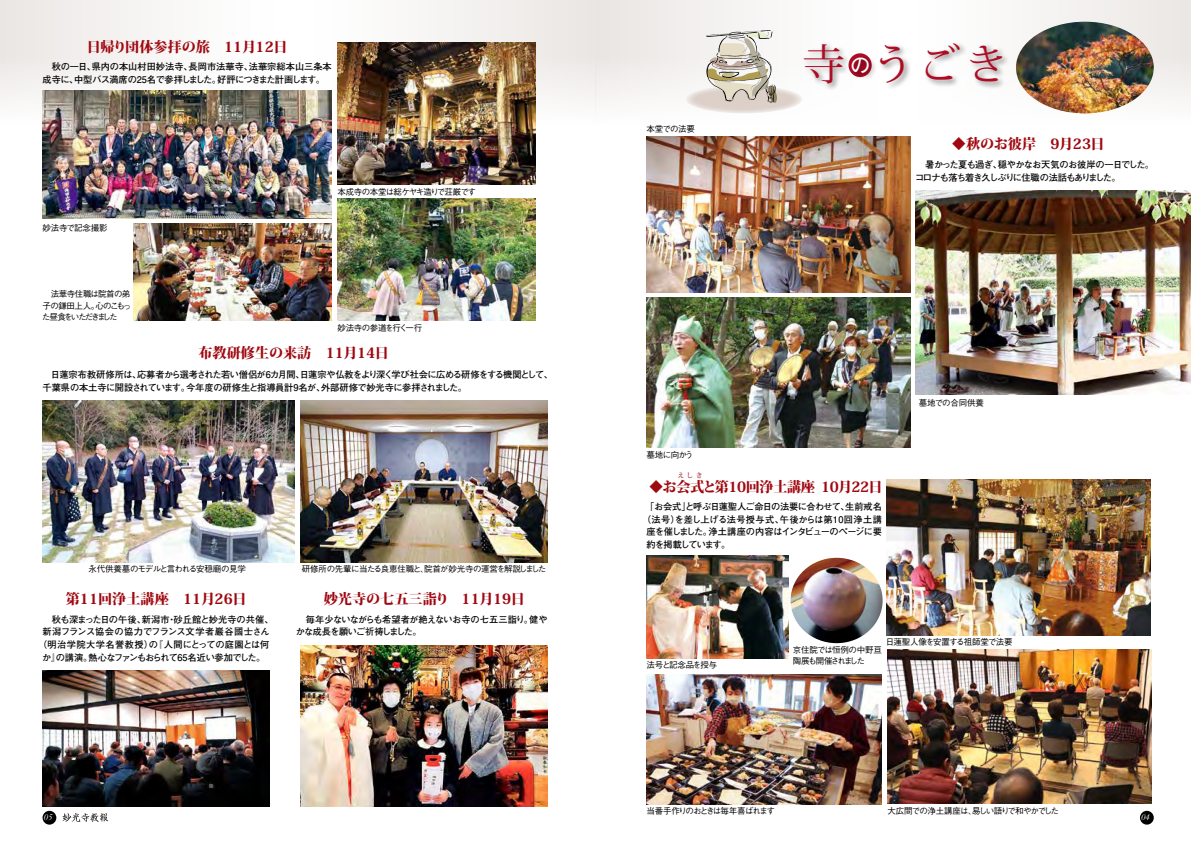
<style>
.page{position:relative;width:1191px;height:842px;background:#fff}
.page>*{position:absolute;margin:0;border:0;box-sizing:border-box;transform-origin:0 0}
.t1{font:42.5px "Koz Min Pro";color:#ae0c25}
.t2{font:800 14.2px "Koz Min Pro";letter-spacing:-.01em;color:#9f0810}
.t3{font:800 14.2px "Koz Min Pro";letter-spacing:-.03em;color:#9f0810}
.t4{font:700 9.2px "Futo Go B101 Pro";letter-spacing:-.045em;color:#000}
.t5{font:700 9.2px/12.8px "Futo Go B101 Pro";letter-spacing:-.085em;color:#000}
.t6{font:700 9.2px/12.8px "Futo Go B101 Pro";letter-spacing:-.065em;color:#000}
.t7{font:700 9.2px "Futo Go B101 Pro";color:#000}
.t8{font:700 9.2px "Futo Go B101 Pro";letter-spacing:-.08em;color:#000}
.t9{font:700 9.2px "Futo Go B101 Pro";letter-spacing:.045em;color:#000}
.t10{font:700 9.2px "Futo Go B101 Pro";letter-spacing:-.005em;color:#000}
.t11{font:700 9.2px "Futo Go B101 Pro";letter-spacing:-.07em;color:#000}
.t12{font:700 9.2px/12.8px "Futo Go B101 Pro";letter-spacing:-.125em;color:#000}
.t13{font:700 9.2px "Futo Go B101 Pro";letter-spacing:-.025em;color:#000}
.t14{font:700 9.2px "Futo Go B101 Pro";letter-spacing:-.01em;color:#000}
.t15{font:700 9.2px "Futo Go B101 Pro";letter-spacing:.015em;color:#000}
.t16{font:700 9.2px "Futo Go B101 Pro";letter-spacing:-.13em;color:#000}
.t17{font:700 9.2px "Futo Go B101 Pro";letter-spacing:.04em;color:#000}
.t18{font:italic 9.2px "Garamond";color:#fff}
.t19{font:500 8.5px/11.3px "Gothic BBB Pro";letter-spacing:-.075em;color:#000}
.t20{font:500 8.5px "Gothic BBB Pro";letter-spacing:-.05em;color:#000}
.t21{font:500 8.5px "Gothic BBB Pro";letter-spacing:-.095em;color:#000}
.t22{font:500 8.5px/11.3px "Gothic BBB Pro";letter-spacing:-.165em;color:#000}
.t23{font:500 8.5px "Gothic BBB Pro";letter-spacing:-.105em;color:#000}
.t24{font:500 8.5px "Gothic BBB Pro";letter-spacing:-.02em;color:#000}
.t25{font:500 8.5px "Gothic BBB Pro";letter-spacing:-.03em;color:#000}
.t26{font:800 7.1px "Koz Min Pro";color:#9f0810}
</style>
<div class="page">
<svg style="left:595px;top:0;width:596px;height:114px"></svg>
<svg style="left:0;top:0;width:595px;height:124px"></svg>
<img style="left:646px;top:556px;width:142px;height:102px">
<img style="left:790px;top:558px;width:92px;height:85px">
<img style="left:646px;top:675px;width:236px;height:129px">
<div style="left:802px;top:42px;width:49px;height:49px;background:#000;opacity:.5"></div>
<svg style="left:848px;top:53px;width:23px;height:24px"></svg>
<div style="left:849px;top:55px;width:28px;height:26px;background:#000;opacity:.5"></div>
<div style="left:878px;top:41px;width:132px;height:50px;background:#000;opacity:.5"></div>
<img style="left:646px;top:298px;width:264px;height:150px">
<img style="left:916px;top:191px;width:275px;height:204px">
<img style="left:300px;top:400px;width:247px;height:162px">
<img style="left:646px;top:136px;width:264px;height:156px">
<img style="left:886px;top:479px;width:264px;height:156px">
<img style="left:43px;top:91px;width:289px;height:127px">
<img style="left:337px;top:43px;width:199px;height:141px">
<img style="left:133px;top:224px;width:199px;height:96px">
<img style="left:887px;top:649px;width:264px;height:155px">
<img style="left:337px;top:198px;width:199px;height:122px">
<img style="left:43px;top:400px;width:252px;height:162px">
<img style="left:300px;top:645px;width:247px;height:162px">
<img style="left:43px;top:670px;width:226px;height:137px">
<img style="left:1016px;top:22px;width:137px;height:91px">
<svg style="left:685px;top:85px;width:117px;height:28px"></svg>
<svg style="left:706px;top:30px;width:71px;height:73px"></svg>
<div style="left:43px;top:811px;width:13px;height:14px;background:#000;border-radius:50%"></div>
<svg style="left:62px;top:813px;width:46px;height:9px"></svg>
<div style="left:1140px;top:811px;width:13px;height:14px;background:#000;border-radius:50%"></div>
<h2 class="t2" style="left:87px;top:36px;width:202px">日帰り団体参拝の旅　11月12日</h2>
<p class="t7" style="left:249px;top:60px;width:84px">法華宗総本山三条本</p>
<p class="t4" style="left:189px;top:60px;width:66px">長岡市法華寺、</p>
<p class="t7" style="left:92px;top:60px;width:103px">県内の本山村田妙法寺、</p>
<p class="t4" style="left:43px;top:60px;width:55px">　秋の一日、</p>
<p class="t13" style="left:74px;top:72px;width:148px">中型バス満席の25名で参拝しました。</p>
<p class="t4" style="left:43px;top:72px;width:37px">成寺に、</p>
<p class="t16" style="left:217px;top:72px;width:109px">好評につきまた計画します。</p>
<p class="t25" style="left:43px;top:221px;width:66px">妙法寺で記念撮影</p>
<p class="t19" style="left:43px;top:287px;width:90px;text-align:right">　法華寺住職は院首の弟心のこもっ</p>
<p class="t22" style="left:42px;top:299px;width:77px">子の鎌田上人。<br>た昼食をいただきました</p>
<p class="t21" style="left:337px;top:185px;width:140px">本成寺の本堂は総ケヤキ造りで荘厳です</p>
<p class="t19" style="left:337px;top:321px;width:86px">妙法寺の参道を行く一行</p>
<h2 class="t2" style="left:198px;top:342px;width:192px">布教研修生の来訪　11月14日</h2>
<p class="t8" style="left:300px;top:367px;width:255px">日蓮宗や仏教をより深く学び社会に広める研修をする機関として、</p>
<p class="t11" style="left:137px;top:367px;width:169px">応募者から選考された若い僧侶が6カ月間、</p>
<p class="t7" style="left:43px;top:367px;width:100px">　日蓮宗布教研修所は、</p>
<p class="t14" style="left:186px;top:380px;width:141px">今年度の研修生と指導員計9名が、</p>
<p class="t4" style="left:321px;top:380px;width:147px">外部研修で妙光寺に参拝されました。</p>
<p class="t4" style="left:43px;top:380px;width:149px">千葉県の本土寺に開設されています。</p>
<p class="t20" style="left:89px;top:562px;width:159px">永代供養墓のモデルと言われる安穏廟の見学</p>
<h2 class="t2" style="left:66px;top:589px;width:182px">第11回浄土講座　11月26日</h2>
<p class="t15" style="left:142px;top:612px;width:133px">新潟市砂丘館と妙光寺の共催、</p>
<p class="t5" style="left:43px;top:611px;width:105px">　秋も深まった日の午後、</p>
<p class="t10" style="left:43px;top:624px;width:229px">新潟フランス協会の協力でフランス文学者巖谷國士さん</p>
<p class="t9" style="left:38px;top:637px;width:233px">（明治学院大学名誉教授 『の） 人間にとっての庭園とは何</p>
<p class="t5" style="left:89px;top:650px;width:178px">熱心なファンもおられて65名近い参加でした。</p>
<p class="t4" style="left:167px;top:612px;width:11px">・</p>
<p class="t4" style="left:56px;top:650px;width:38px">の講演。</p>
<p class="t4" style="left:42px;top:650px;width:20px">か』</p>
<p class="t20" style="left:302px;top:562px;width:246px">研修所の先輩に当たる良恵住職と院首が妙光寺の運営を解説しました</p>
<p class="t19" style="left:420px;top:562px;width:10px">、</p>
<h2 class="t2" style="left:324px;top:589px;width:203px">妙光寺の七五三詣り　11月19日</h2>
<p class="t6" style="left:296px;top:611px;width:239px">　毎年少ないながらも希望者が絶えないお寺の七五三詣り。かな成長を願いご祈祷しました。</p>
<p class="t4" style="left:529px;top:612px;width:20px">健や</p>
<p class="t18" style="left:44px;top:812px;width:10px">05</p>
<p class="t19" style="left:646px;top:122px;width:50px">本堂での法要</p>
<p class="t19" style="left:646px;top:448px;width:48px">墓地に向かう</p>
<h1 class="t1" style="left:802px;top:34px;width:207px">寺<sup>の</sup>うごき</h1>
<h2 class="t2" style="left:951px;top:133px;width:154px">◆秋のお彼岸　9月23日</h2>
<p class="t5" style="left:915px;top:157px;width:207px">　暑かった夏も過ぎ、<br>コロナも落ち着き久しぶりに住職の法話もありました。</p>
<p class="t4" style="left:998px;top:158px;width:158px">穏やかなお天気のお彼岸の一日でした。</p>
<p class="t24" style="left:918px;top:396px;width:67px">墓地での合同供養</p>
<p class="t26" style="left:677px;top:470px;width:27px">えしき</p>
<h2 class="t3" style="left:649px;top:476px;width:235px">◆お会式と第10回浄土講座 10月22日</h2>
<p class="t6" style="left:645px;top:499px;width:206px">「お会式と呼ぶ日蓮聖人ご命日の法要に合わせて、</p>
<p class="t4" style="left:681px;top:499px;width:11px">」</p>
<p class="t4" style="left:845px;top:499px;width:38px">生前戒名</p>
<p class="t4" style="left:675px;top:512px;width:110px">を差し上げる法号授与式、</p>
<p class="t4" style="left:641px;top:512px;width:40px">（法号）</p>
<p class="t17" style="left:780px;top:512px;width:103px">午後からは第10回浄土講</p>
<p class="t4" style="left:708px;top:525px;width:175px">浄土講座の内容はインタビューのページに要</p>
<p class="t12" style="left:646px;top:524px;width:85px">座を催しました。<br>約を掲載しています。</p>
<p class="t19" style="left:646px;top:658px;width:72px">法号と記念品を授与</p>
<p class="t19" style="left:886px;top:635px;width:128px">日蓮聖人像を安置する祖師堂で法要</p>
<p class="t19" style="left:793px;top:643px;width:90px">京住院では恒例の中野亘陶展も開催されました</p>
<p class="t23" style="left:646px;top:804px;width:130px">当番手作りのおときは毎年喜ばれます</p>
<p class="t21" style="left:887px;top:804px;width:173px">大広間での浄土講座は易しい語りで和やかでした</p>
<p class="t19" style="left:968px;top:804px;width:10px">、</p>
<p class="t18" style="left:1141px;top:812px;width:10px">04</p>
</div>
